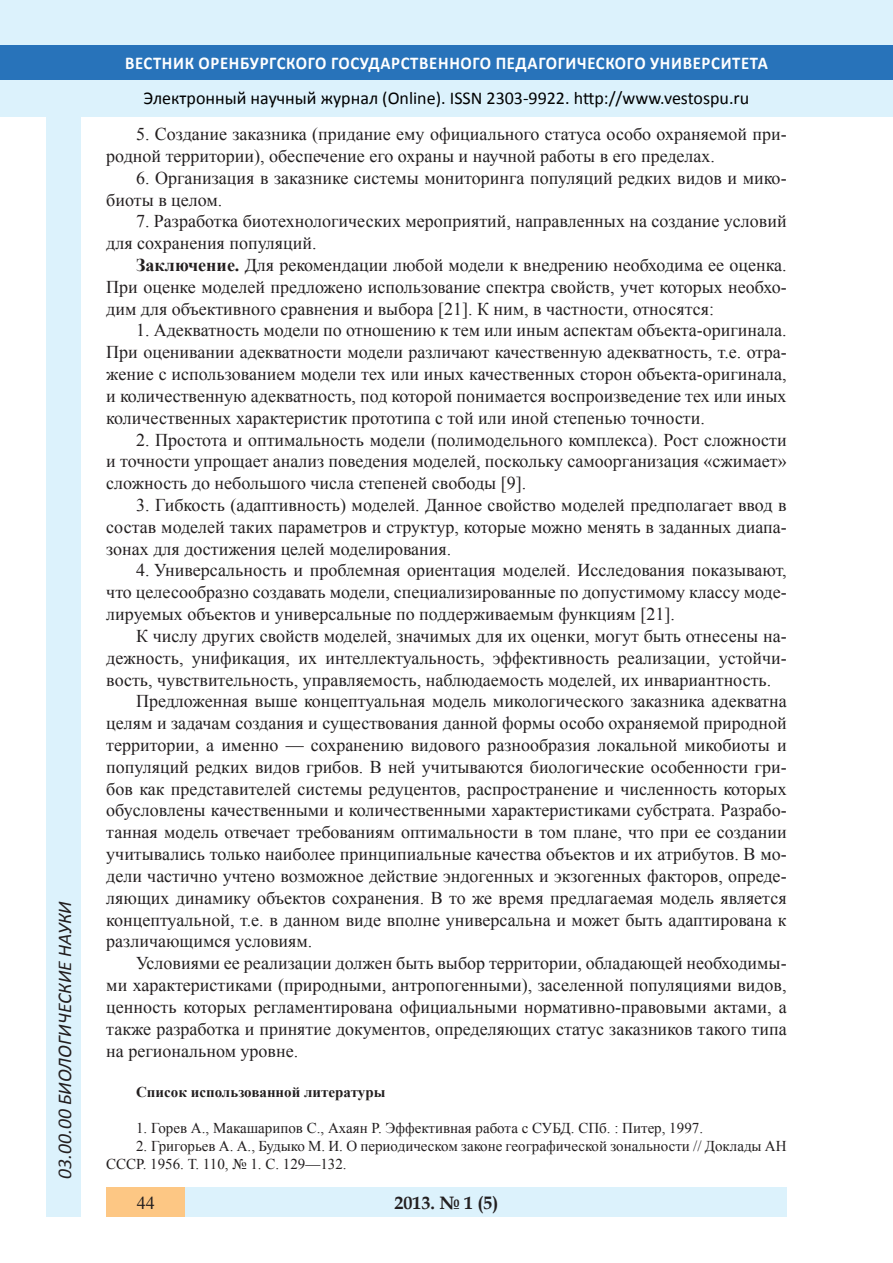
<style>
.page{position:relative;width:893px;height:1263px;background:#fff}
.page>*{position:absolute;margin:0;border:0;box-sizing:border-box;transform-origin:0 0}
.t1{font:italic 19.5px "Calibri";color:#231f20}
.Стиль2{font:18px/21.8px "Times New Roman";color:#231f20;text-align:justify}
.t2{font:18px "Calibri";color:#000}
.t3{font:700 18px "Calibri";letter-spacing:.04em;color:#fff;scale:.93 1}
.t4{font:700 18px "Book Antiqua";color:#231f20}
.литература{font:15px/18.1px "Times New Roman";color:#231f20}
.литература-2{font:700 15px "Times New Roman";color:#231f20}
.s1{font-weight:700}
</style>
<div class="page">
<div style="left:0;top:0;width:893px;height:116px;background:#dcf2fc"></div>
<div style="left:0;top:45px;width:893px;height:34px;background:#2873ba"></div>
<div style="left:106px;top:1188px;width:681px;height:29px;background:#dcf2fc"></div>
<div style="left:106px;top:1188px;width:79px;height:29px;background:#fdc784"></div>
<div style="left:47px;top:116px;width:34px;height:1101px;background:#dcf2fc"></div>
<p class="t1" style="left:51px;top:1179px;width:279px;rotate:-90deg">03.00.00 БИОЛОГИЧЕСКИЕ НАУКИ</p>
<p class="t3" style="left:125px;top:51px;width:693px">ВЕСТНИК ОРЕНБУРГСКОГО ГОСУДАРСТВЕННОГО ПЕДАГОГИЧЕСКОГО УНИВЕРСИТЕТА</p>
<p class="t2" style="left:144px;top:86px;width:607px">Электронный научный журнал (Online). ISSN 2303-9922. http://www.vestospu.ru</p>
<p class="Стиль2" style="left:106px;top:123px;width:682px;text-indent:30px">5. Создание заказника (придание ему официального статуса особо охраняемой при&shy;родной территории), обеспечение его охраны и научной работы в его пределах.</p>
<p class="Стиль2" style="left:106px;top:167px;width:682px;text-indent:30px">6. Организация в заказнике системы мониторинга популяций редких видов и мико&shy;биоты в целом.</p>
<p class="Стиль2" style="left:106px;top:210px;width:682px;text-indent:30px">7. Разработка биотехнологических мероприятий, направленных на создание условий для сохранения популяций.</p>
<p class="Стиль2" style="left:106px;top:254px;width:682px;text-indent:30px"><span class="s1">Заключение.</span> Для рекомендации любой модели к внедрению необходима ее оценка.<br>При оценке моделей предложено использование спектра свойств, учет которых необхо&shy;дим для объективного сравнения и выбора [21]. К ним, в частности, относятся:</p>
<p class="Стиль2" style="left:106px;top:319px;width:682px;text-indent:30px">1. Адекватность модели по отношению к тем или иным аспектам объекта-оригинала.<br>При оценивании адекватности модели различают качественную адекватность, т.е. отра&shy;жение с использованием модели тех или иных качественных сторон объекта-оригинала, и количественную адекватность, под которой понимается воспроизведение тех или иных количественных характеристик прототипа с той или иной степенью точности.</p>
<p class="Стиль2" style="left:106px;top:428px;width:682px;text-indent:30px">2. Простота и оптимальность модели (полимодельного комплекса). Рост сложности и точности упрощает анализ поведения моделей, поскольку самоорганизация «сжимает» сложность до небольшого числа степеней свободы [9].</p>
<p class="Стиль2" style="left:106px;top:494px;width:682px;text-indent:30px">3. Гибкость (адаптивность) моделей. Данное свойство моделей предполагает ввод в состав моделей таких параметров и структур, которые можно менять в заданных диапа&shy;зонах для достижения целей моделирования.</p>
<p class="Стиль2" style="left:106px;top:559px;width:682px;text-indent:30px">4. Универсальность и проблемная ориентация моделей. Исследования показывают, что целесообразно создавать модели, специализированные по допустимому классу моде&shy;лируемых объектов и универсальные по поддерживаемым функциям [21].</p>
<p class="Стиль2" style="left:106px;top:625px;width:682px;text-indent:30px">К числу других свойств моделей, значимых для их оценки, могут быть отнесены на&shy;дежность, унификация, их интеллектуальность, эффективность реализации, устойчи&shy;вость, чувствительность, управляемость, наблюдаемость моделей, их инвариантность.</p>
<p class="Стиль2" style="left:106px;top:690px;width:682px;text-indent:30px">Предложенная выше концептуальная модель микологического заказника адекватна целям и задачам создания и существования данной формы особо охраняемой природной территории, а именно — сохранению видового разнообразия локальной микобиоты и популяций редких видов грибов. В ней учитываются биологические особенности гри&shy;бов как представителей системы редуцентов, распространение и численность которых обусловлены качественными и количественными характеристиками субстрата. Разрабо&shy;танная модель отвечает требованиям оптимальности в том плане, что при ее создании учитывались только наиболее принципиальные качества объектов и их атрибутов. В мо&shy;дели частично учтено возможное действие эндогенных и экзогенных факторов, опреде&shy;ляющих динамику объектов сохранения. В то же время предлагаемая модель является концептуальной, т.е. в данном виде вполне универсальна и может быть адаптирована к различающимся условиям.</p>
<p class="Стиль2" style="left:106px;top:952px;width:682px;text-indent:30px">Условиями ее реализации должен быть выбор территории, обладающей необходимы&shy;ми характеристиками (природными, антропогенными), заселенной популяциями видов, ценность которых регламентирована официальными нормативно-правовыми актами, а также разработка и принятие документов, определяющих статус заказников такого типа на региональном уровне.</p>
<p class="литература-2" style="left:136px;top:1081px;width:251px">Список использованной литературы</p>
<p class="литература" style="left:136px;top:1119px;width:568px">1. Горев А., Макашарипов С., Ахаян Р. Эффективная работа с СУБД. СПб. : Питер, 1997.</p>
<p class="литература" style="left:106px;top:1137px;width:682px;text-indent:30px">2. Григорьев А. А., Будыко М. И. О периодическом законе географической зональности // Доклады АН<br>СССР. 1956. Т. 110, № 1. С. 129—132.</p>
<p class="Стиль2" style="left:137px;top:1191px;width:19px">44</p>
<p class="t4" style="left:394px;top:1190px;width:106px">2013. № 1 (5)</p>
</div>
